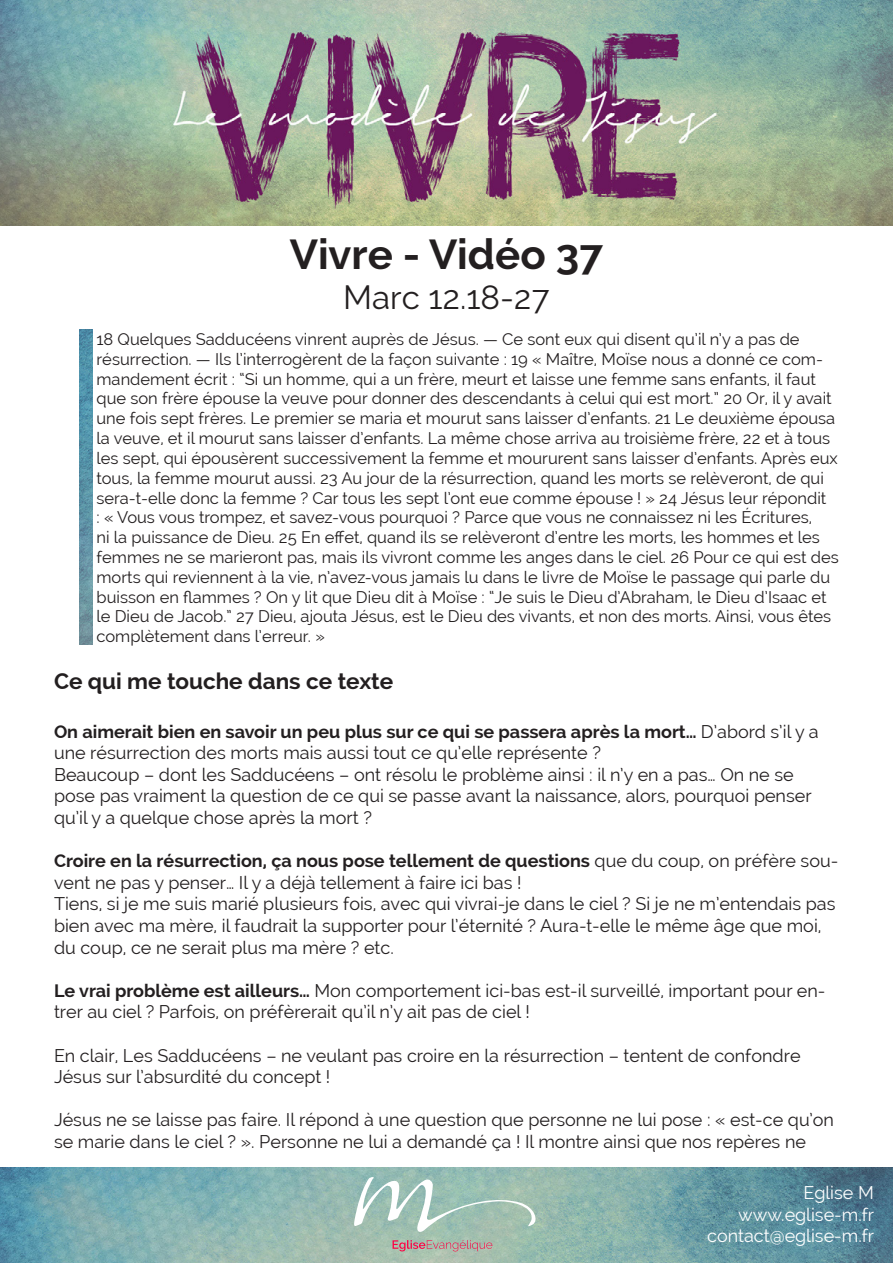
<style>
.page{position:relative;width:893px;height:1263px;background:#fff}
.page>*{position:absolute;margin:0;border:0;box-sizing:border-box;transform-origin:0 0}
.t1{font:700 42px "Raleway";color:#231f20}
.t2{font:33px "Raleway";color:#231f20}
.t3{font:700 22.5px "Raleway";color:#231f20}
.t4{font:18px/21.6px "Raleway";color:#231f20}
.t5{font:18px "Raleway";color:#fff}
.t6{font:16.5px/19.8px "Raleway";color:#231f20}
.s1{font-weight:700}
</style>
<div class="page">
<img style="left:0;top:1167px;width:893px;height:96px">
<img style="left:0;top:0;width:893px;height:225px">
<img style="left:80px;top:330px;width:12px;height:314px">
<svg style="left:354px;top:1177px;width:185px;height:56px;background:#a8c6bb"></svg>
<svg style="left:393px;top:1240px;width:99px;height:11px"></svg>
<p class="t1" style="left:290px;top:230px;width:315px">Vivre - Vidéo 37</p>
<p class="t2" style="left:343px;top:278px;width:208px">Marc 12.18-27</p>
<p class="t6" style="left:97px;top:329px;width:744px">18 Quelques Sadducéens vinrent auprès de Jésus. — Ce sont eux qui disent qu’il n’y a pas de résurrection. — Ils l’interrogèrent de la façon suivante : 19 « Maître, Moïse nous a donné ce com&shy;mandement écrit : “Si un homme, qui a un frère, meurt et laisse une femme sans enfants, il faut que son frère épouse la veuve pour donner des descendants à celui qui est mort.” 20 Or, il y avait une fois sept frères. Le premier se maria et mourut sans laisser d’enfants. 21 Le deuxième épousa la veuve, et il mourut sans laisser d’enfants. La même chose arriva au troisième frère, 22 et à tous les sept, qui épousèrent successivement la femme et moururent sans laisser d’enfants. Après eux tous, la femme mourut aussi. 23 Au jour de la résurrection, quand les morts se relèveront, de qui sera-t-elle donc la femme ? Car tous les sept l’ont eue comme épouse ! » 24 Jésus leur répondit<br>: « Vous vous trompez, et savez-vous pourquoi ? Parce que vous ne connaissez ni les Écritures,<br>ni la puissance de Dieu. 25 En effet, quand ils se relèveront d’entre les morts, les hommes et les femmes ne se marieront pas, mais ils vivront comme les anges dans le ciel. 26 Pour ce qui est des morts qui reviennent à la vie, n’avez-vous jamais lu dans le livre de Moïse le passage qui parle du buisson en flammes ? On y lit que Dieu dit à Moïse : “Je suis le Dieu d’Abraham, le Dieu d’Isaac et le Dieu de Jacob.” 27 Dieu, ajouta Jésus, est le Dieu des vivants, et non des morts. Ainsi, vous êtes complètement dans l’erreur. »</p>
<p class="t3" style="left:54px;top:668px;width:341px">Ce qui me touche dans ce texte</p>
<p class="t4" style="left:54px;top:720px;width:766px"><span class="s1">On aimerait bien en savoir un peu plus sur ce qui se passera après la mort…</span> D’abord s’il y a une résurrection des morts mais aussi tout ce qu’elle représente ?</p>
<p class="t4" style="left:54px;top:763px;width:759px">Beaucoup – dont les Sadducéens – ont résolu le problème ainsi : il n’y en a pas… On ne se pose pas vraiment la question de ce qui se passe avant la naissance, alors, pourquoi penser qu’il y a quelque chose après la mort ?</p>
<p class="t4" style="left:54px;top:850px;width:786px"><span class="s1">Croire en la résurrection, ça nous pose tellement de questions</span> que du coup, on préfère sou&shy;vent ne pas y penser… Il y a déjà tellement à faire ici bas !</p>
<p class="t4" style="left:54px;top:893px;width:783px">Tiens, si je me suis marié plusieurs fois, avec qui vivrai-je dans le ciel ? Si je ne m’entendais pas bien avec ma mère, il faudrait la supporter pour l’éternité ? Aura-t-elle le même âge que moi, du coup, ce ne serait plus ma mère ? etc.</p>
<p class="t4" style="left:54px;top:979px;width:773px"><span class="s1">Le vrai problème est ailleurs…</span> Mon comportement ici-bas est-il surveillé, important pour en&shy;trer au ciel ? Parfois, on préfèrerait qu’il n’y ait pas de ciel !</p>
<p class="t4" style="left:54px;top:1044px;width:748px">En clair, Les Sadducéens – ne veulant pas croire en la résurrection – tentent de confondre<br>Jésus sur l’absurdité du concept !</p>
<p class="t4" style="left:54px;top:1109px;width:781px">Jésus ne se laisse pas faire. Il répond à une question que personne ne lui pose : « est-ce qu’on se marie dans le ciel ? ». Personne ne lui a demandé ça ! Il montre ainsi que nos repères ne</p>
<p class="t5" style="left:803px;top:1182px;width:72px">Eglise M</p>
<p class="t5" style="left:738px;top:1204px;width:138px">www.eglise-m.fr</p>
<p class="t5" style="left:707px;top:1225px;width:169px">contact@eglise-m.fr</p>
</div>
